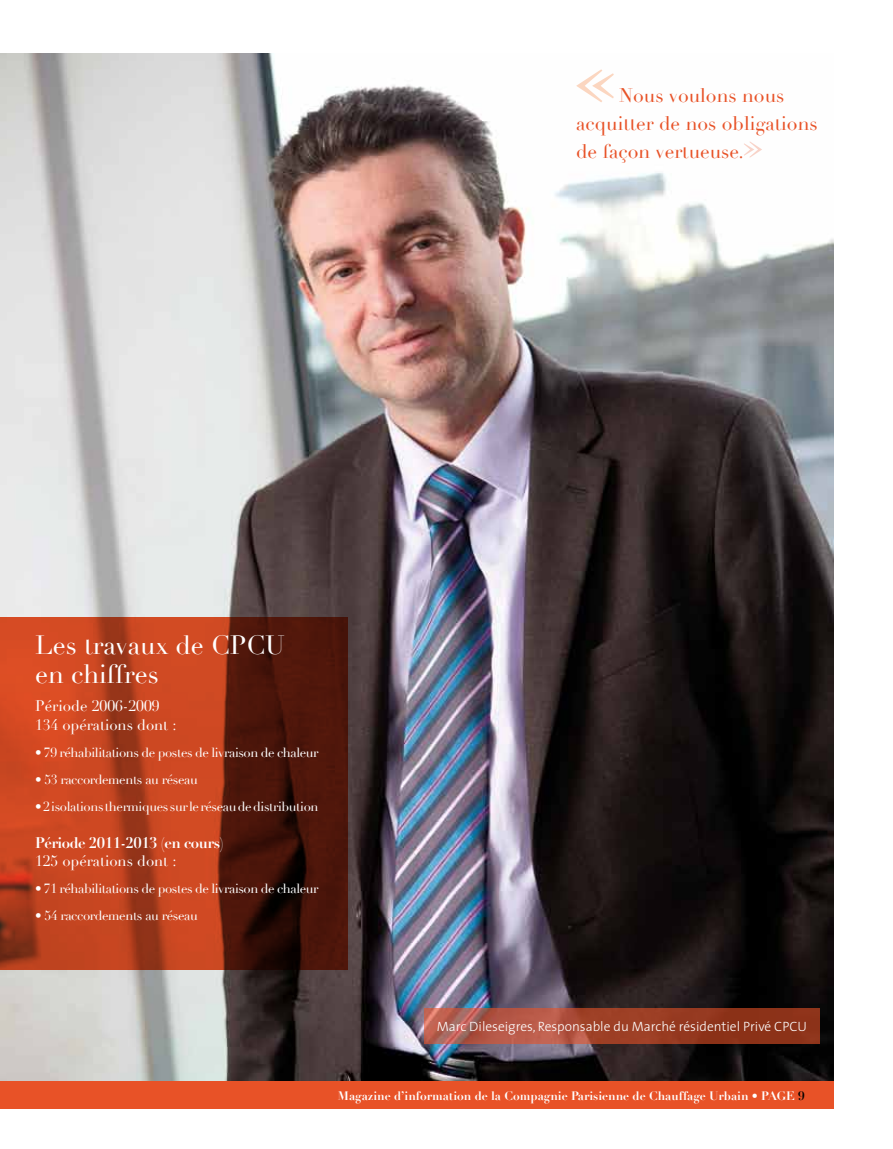
<style>
.page{position:relative;width:893px;height:1149px;background:#fff}
.page>*{position:absolute;margin:0;border:0;box-sizing:border-box;transform-origin:0 0}
.t1{font:25.95px/28.5px "Didot";color:#fff}
.t2{font:19.35px/27.6px "Didot";color:#e85227}
.t3{font:700 15px "Didot";letter-spacing:-.03em;color:#fff}
.t4{font:15px "Didot";color:#fff}
.t5{font:14.85px "Didot";color:#fff}
.t6{font:300 13.5px "The Sans";color:#fff}
.t7{font:13.05px "Didot";letter-spacing:-.03em;color:#fff}
.t8{font:700 12px "Didot";color:#fff}
.s1{color:#000}
</style>
<div class="page">
<img style="left:0;top:54px;width:833px;height:1027px">
<div style="left:0;top:1081px;width:833px;height:27px;background:#e85227"></div>
<svg style="left:424px;top:1007px;width:396px;height:35px;background:#9e4531"></svg>
<svg style="left:0;top:617px;width:347px;height:352px;background:#973318"></svg>
<svg style="left:576px;top:69px;width:38px;height:33px"></svg>
<svg style="left:744px;top:141px;width:18px;height:17px"></svg>
<h2 class="t2" style="left:576px;top:82px;width:243px;text-indent:43px">Nous voulons nous acquitter de nos obligations de façon vertueuse.</h2>
<h1 class="t1" style="left:35px;top:631px;width:251px">Les travaux de CPCU en chiffres</h1>
<p class="t4" style="left:35px;top:697px;width:126px">Période 2006-2009</p>
<p class="t5" style="left:35px;top:715px;width:143px">134 opérations dont :</p>
<p class="t7" style="left:35px;top:744px;width:285px">• 79 réhabilitations de postes de livraison de chaleur</p>
<p class="t7" style="left:35px;top:771px;width:164px">• 53 raccordements au réseau</p>
<p class="t7" style="left:35px;top:798px;width:285px">• 2 isolations thermiques sur le réseau de distribution</p>
<p class="t3" style="left:35px;top:833px;width:190px">Période 2011-2013 (en cours)</p>
<p class="t5" style="left:35px;top:852px;width:143px">125 opérations dont :</p>
<p class="t7" style="left:35px;top:880px;width:285px">• 71 réhabilitations de postes de livraison de chaleur</p>
<p class="t7" style="left:35px;top:907px;width:164px">• 54 raccordements au réseau</p>
<p class="t6" style="left:437px;top:1014px;width:372px">Marc Dileseigres, Responsable du Marché résidentiel Privé CPCU</p>
<p class="t8" style="left:338px;top:1088px;width:468px">Magazine d’information de la Compagnie Parisienne de Chauffage Urbain • PAGE <span class="s1">9</span></p>
</div>
